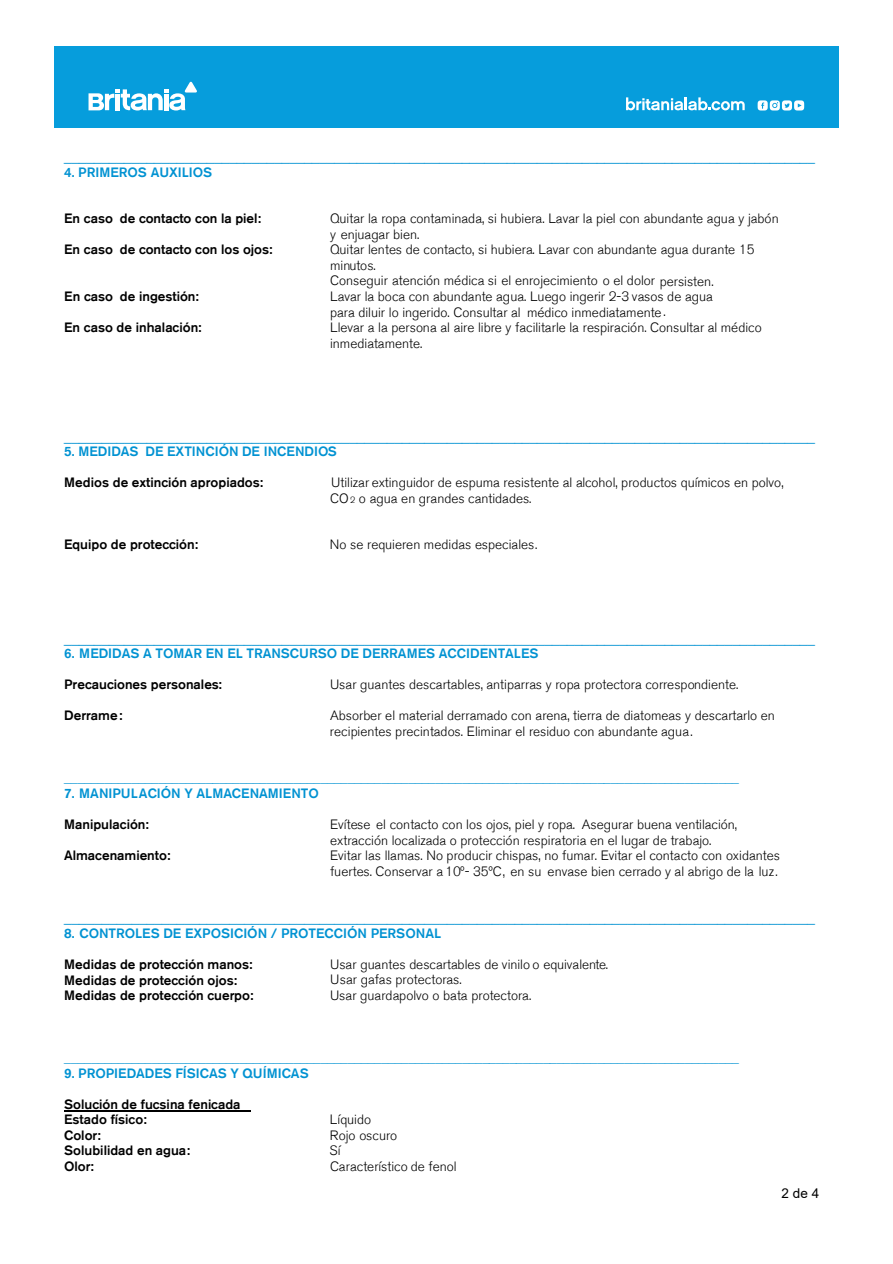
<style>
.page{position:relative;width:893px;height:1264px;background:#fff}
.page>*{position:absolute;margin:0;border:0;box-sizing:border-box;transform-origin:0 0}
.t1{font:300 13.5px/15.6px "Akzidenz Grotesk BE";letter-spacing:.005em;color:#000}
.t2{font:13.5px "Arial";color:#0092d2}
.t3{font:500 13.5px/15.5px "Akzidenz Grotesk BE";color:#000}
.t4{font:500 13.5px "Akzidenz Grotesk BE";color:#0092d2}
.t5{font:13.5px "Arial";color:#000}
.s1{font-size:9px}
</style>
<div class="page">
<hr style="left:64px;top:1109px;width:186px;height:2px;background:#000">
<div style="left:54px;top:46px;width:784px;height:81px;background:#069ddc"></div>
<svg style="left:88px;top:81px;width:109px;height:30px"></svg>
<svg style="left:626px;top:97px;width:118px;height:13px"></svg>
<svg style="left:757px;top:100px;width:47px;height:10px"></svg>
<p class="t2" style="left:64px;top:147px;width:752px">____________________________________________________________________________________________________</p>
<p class="t4" style="left:64px;top:163px;width:150px">4. PRIMEROS AUXILIOS</p>
<p class="t3" style="left:64px;top:211px;width:198px">En caso de contacto con la piel:</p>
<p class="t1" style="left:330px;top:211px;width:450px">Quitar la ropa contaminada, si hubiera. Lavar la piel con abundante agua y jabón y enjuagar bien.</p>
<p class="t3" style="left:64px;top:241px;width:210px">En caso de contacto con los ojos:</p>
<p class="t1" style="left:330px;top:242px;width:426px">Quitar lentes de contacto, si hubiera. Lavar con abundante agua durante 15 minutos.<br>Conseguir atención médica si el enrojecimiento o el dolor persisten.</p>
<p class="t3" style="left:64px;top:288px;width:136px">En caso de ingestión:</p>
<p class="t1" style="left:330px;top:288px;width:384px">Lavar la boca con abundante agua. Luego ingerir 2-3 vasos de agua para diluir lo ingerido. Consultar al médico inmediatamente .</p>
<p class="t3" style="left:64px;top:319px;width:139px">En caso de inhalación:</p>
<p class="t1" style="left:330px;top:319px;width:433px">Llevar a la persona al aire libre y facilitarle la respiración. Consultar al médico inmediatamente.</p>
<p class="t2" style="left:64px;top:426px;width:752px">____________________________________________________________________________________________________</p>
<p class="t4" style="left:64px;top:443px;width:274px">5. MEDIDAS DE EXTINCIÓN DE INCENDIOS</p>
<p class="t3" style="left:64px;top:474px;width:200px">Medios de extinción apropiados:</p>
<p class="t1" style="left:330px;top:475px;width:455px">Utilizar extinguidor de espuma resistente al alcohol, productos químicos en polvo,<br>CO <span class="s1">2</span> o agua en grandes cantidades.</p>
<p class="t3" style="left:64px;top:536px;width:135px">Equipo de protección:</p>
<p class="t1" style="left:330px;top:537px;width:209px">No se requieren medidas especiales.</p>
<p class="t2" style="left:64px;top:628px;width:752px">____________________________________________________________________________________________________</p>
<p class="t4" style="left:64px;top:645px;width:476px">6. MEDIDAS A TOMAR EN EL TRANSCURSO DE DERRAMES ACCIDENTALES</p>
<p class="t3" style="left:64px;top:676px;width:159px">Precauciones personales:</p>
<p class="t1" style="left:330px;top:677px;width:410px">Usar guantes descartables, antiparras y ropa protectora correspondiente.</p>
<p class="t3" style="left:64px;top:707px;width:60px">Derrame:</p>
<p class="t1" style="left:330px;top:707px;width:446px">Absorber el material derramado con arena, tierra de diatomeas y descartarlo en recipientes precintados. Eliminar el residuo con abundante agua.</p>
<p class="t4" style="left:64px;top:769px;width:676px">____________________________________________________________________________________________________</p>
<p class="t4" style="left:64px;top:784px;width:256px">7. MANIPULACIÓN Y ALMACENAMIENTO</p>
<p class="t3" style="left:64px;top:816px;width:86px">Manipulación:</p>
<p class="t1" style="left:330px;top:816px;width:408px">Evítese el contacto con los ojos, piel y ropa. Asegurar buena ventilación, extracción localizada o protección respiratoria en el lugar de trabajo.</p>
<p class="t3" style="left:64px;top:847px;width:108px">Almacenamiento:</p>
<p class="t1" style="left:330px;top:847px;width:451px">Evitar las llamas. No producir chispas, no fumar. Evitar el contacto con oxidantes fuertes. Conservar a10º- 35ºC, en su envase bien cerrado y al abrigo de la luz.</p>
<p class="t2" style="left:64px;top:908px;width:752px">____________________________________________________________________________________________________</p>
<p class="t4" style="left:64px;top:924px;width:378px">8. CONTROLES DE EXPOSICIÓN / PROTECCIÓN PERSONAL</p>
<p class="t3" style="left:64px;top:956px;width:190px">Medidas de protección manos:</p>
<p class="t1" style="left:330px;top:956px;width:279px">Usar guantes descartables de vinilo o equivalente.</p>
<p class="t3" style="left:64px;top:971px;width:174px">Medidas de protección ojos:</p>
<p class="t1" style="left:330px;top:972px;width:133px">Usar gafas protectoras.</p>
<p class="t3" style="left:64px;top:987px;width:191px">Medidas de protección cuerpo:</p>
<p class="t1" style="left:330px;top:987px;width:203px">Usar guardapolvo o bata protectora.</p>
<p class="t4" style="left:64px;top:1064px;width:246px">9. PROPIEDADES FÍSICAS Y QUÍMICAS</p>
<p class="t3" style="left:64px;top:1095px;width:178px">Solución de fucsina fenicada<br>Estado físico:</p>
<p class="t1" style="left:330px;top:1111px;width:43px">Líquido</p>
<p class="t3" style="left:64px;top:1126px;width:38px">Color:</p>
<p class="t1" style="left:330px;top:1127px;width:69px">Rojo oscuro</p>
<p class="t3" style="left:64px;top:1142px;width:128px">Solubilidad en agua:</p>
<p class="t1" style="left:329px;top:1142px;width:12px">Sí</p>
<p class="t3" style="left:64px;top:1157px;width:31px">Olor:</p>
<p class="t1" style="left:330px;top:1158px;width:128px">Característico de fenol</p>
<p class="t5" style="left:781px;top:1183px;width:39px">2de4</p>
</div>
